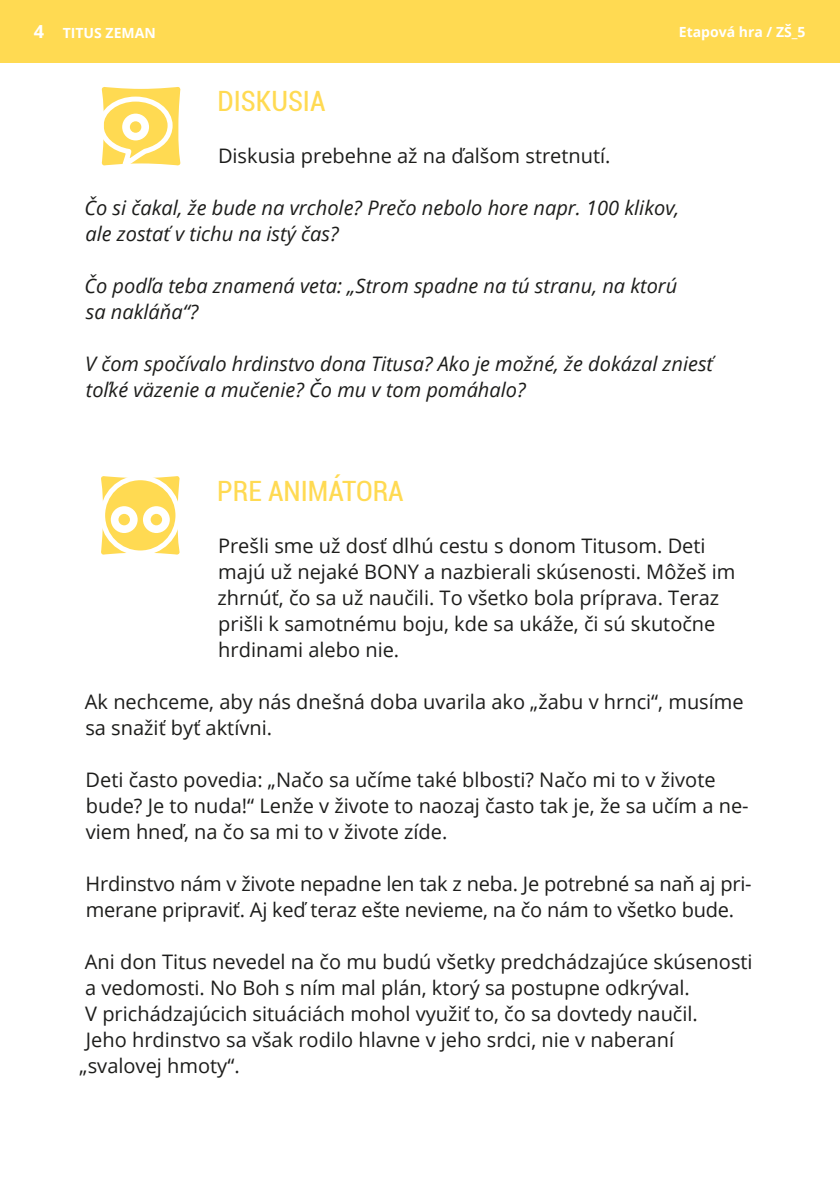
<style>
.page{position:relative;width:840px;height:1191px;background:#fff}
.page>*{position:absolute;margin:0;border:0;box-sizing:border-box;transform-origin:0 0}
.nadpisy{font:condensed 28px "Roboto";color:#ffda52}
.stredne_prvy_riadok{font:20px/26px "Open Sans";color:#1d1d1b}
.stredne_prvy_riadok-2{font:italic 20px/26px "Open Sans";color:#1d1d1b}
.t1{font:700 14px "Open Sans";color:#fff}
.s1{font-size:18px}
</style>
<div class="page">
<div style="left:0;top:0;width:839px;height:62px;background:#ffda52"></div>
<svg style="left:101px;top:87px;width:79px;height:79px"></svg>
<div style="left:122px;top:114px;width:27px;height:26px;background:#fff;border-radius:50%"></div>
<div style="left:130px;top:121px;width:11px;height:12px;background:#ffda52;border-radius:50%"></div>
<svg style="left:101px;top:476px;width:78px;height:78px;background:#ffe06f"></svg>
<div style="left:100px;top:475px;width:80px;height:80px;border:5px solid #fff;border-radius:50%"></div>
<div style="left:111px;top:506px;width:26px;height:27px;background:#fff;border-radius:50%"></div>
<div style="left:118px;top:514px;width:12px;height:11px;background:#ffda52;border-radius:50%"></div>
<div style="left:143px;top:506px;width:27px;height:27px;background:#fff;border-radius:50%"></div>
<div style="left:150px;top:514px;width:12px;height:11px;background:#ffda52;border-radius:50%"></div>
<p class="t1" style="left:34px;top:23px;width:123px"><span class="s1">4</span> TITUS ZEMAN</p>
<p class="t1" style="left:678px;top:22px;width:128px">Etapová hra / ZŠ_5</p>
<p class="nadpisy" style="left:217px;top:82px;width:110px">DISKUSIA</p>
<p class="stredne_prvy_riadok" style="left:218px;top:142px;width:394px">Diskusia prebehne až na ďalšom stretnutí.</p>
<p class="stredne_prvy_riadok-2" style="left:84px;top:194px;width:596px">Čo si čakal, že bude na vrchole? Prečo nebolo hore napr. 100 klikov, ale zostať v tichu na istý čas?</p>
<p class="stredne_prvy_riadok-2" style="left:84px;top:272px;width:594px">Čo podľa teba znamená veta: „Strom spadne na tú stranu, na ktorú sa nakláňa“?</p>
<p class="stredne_prvy_riadok-2" style="left:85px;top:350px;width:629px">V čom spočívalo hrdinstvo dona Titusa? Ako je možné, že dokázal zniesť toľké väzenie a mučenie? Čo mu v tom pomáhalo?</p>
<p class="nadpisy" style="left:217px;top:472px;width:188px">PRE ANIMÁTORA</p>
<p class="stredne_prvy_riadok" style="left:217px;top:532px;width:519px">Prešli sme už dosť dlhú cestu s donom Titusom. Deti majú už nejaké BONY a nazbierali skúsenosti. Môžeš im zhrnúť, čo sa už naučili. To všetko bola príprava. Teraz prišli k samotnému boju, kde sa ukáže, či sú skutočne hrdinami alebo nie.</p>
<p class="stredne_prvy_riadok" style="left:85px;top:688px;width:660px">Ak nechceme, aby nás dnešná doba uvarila ako „žabu v hrnci“, musíme sa snažiť byť aktívni.</p>
<p class="stredne_prvy_riadok" style="left:85px;top:766px;width:664px">Deti často povedia: „Načo sa učíme také blbosti? Načo mi to v živote bude? Je to nuda!“ Lenže v živote to naozaj často tak je, že sa učím a ne&shy;viem hneď, na čo sa mi to v živote zíde.</p>
<p class="stredne_prvy_riadok" style="left:85px;top:870px;width:667px">Hrdinstvo nám v živote nepadne len tak z neba. Je potrebné sa naň aj pri&shy;merane pripraviť. Aj keď teraz ešte nevieme, na čo nám to všetko bude.</p>
<p class="stredne_prvy_riadok" style="left:85px;top:948px;width:669px">Ani don Titus nevedel na čo mu budú všetky predchádzajúce skúsenosti</p>
<p class="stredne_prvy_riadok" style="left:85px;top:974px;width:606px">a vedomosti. No Boh s ním mal plán, ktorý sa postupne odkrýval.</p>
<p class="stredne_prvy_riadok" style="left:85px;top:1000px;width:614px">V prichádzajúcich situáciách mohol využiť to, čo sa dovtedy naučil.</p>
<p class="stredne_prvy_riadok" style="left:86px;top:1026px;width:589px">Jeho hrdinstvo sa však rodilo hlavne v jeho srdci, nie v naberaní</p>
<p class="stredne_prvy_riadok" style="left:80px;top:1052px;width:161px">„svalovej hmoty“.</p>
</div>
